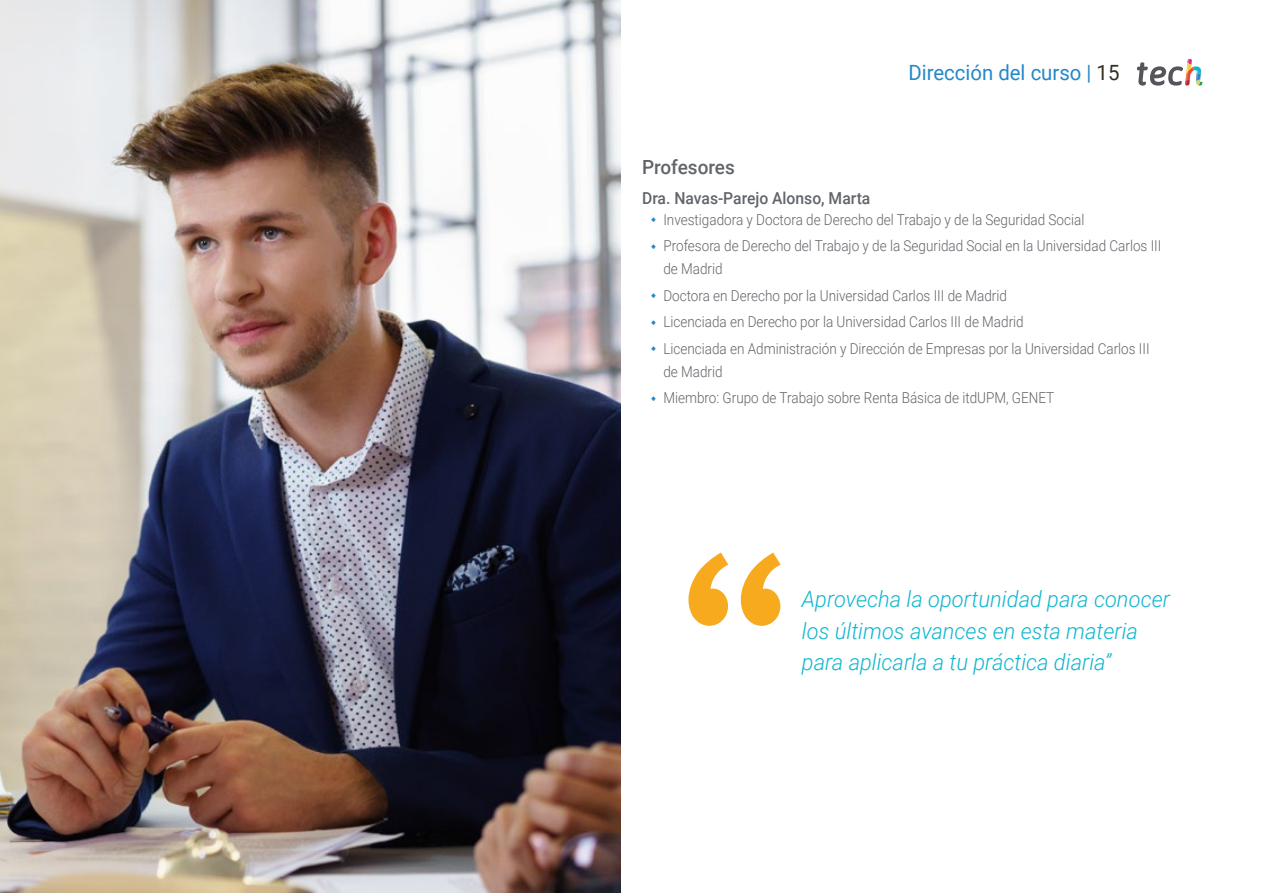
<style>
.page{position:relative;width:1263px;height:893px;background:#fff}
.page>*{position:absolute;margin:0;border:0;box-sizing:border-box;transform-origin:0 0}
.t1{font:italic 300 22.5px/31.5px "Roboto";color:#0fb6cf}
.t2{font:21px "Roboto";color:#2488c9}
.t3{font:500 19.5px "Roboto";color:#61646a}
.t4{font:500 16.5px "Roboto";color:#61646a;scale:.95 1}
.t5{font:300 15px/26.7px "Roboto";color:#61646a;scale:.9 1}
.s1{color:#312e20}
</style>
<div class="page">
<img style="left:0;top:0;width:621px;height:893px">
<svg style="left:688px;top:553px;width:93px;height:73px"></svg>
<svg style="left:1137px;top:59px;width:65px;height:27px"></svg>
<h2 class="t2" style="left:908px;top:57px;width:213px">Dirección del curso | <span class="s1">15</span></h2>
<h3 class="t3" style="left:642px;top:154px;width:94px">Profesores</h3>
<p class="t4" style="left:642px;top:186px;width:242px">Dra. Navas-Parejo Alonso, Marta</p>
<p class="t5" style="left:663px;top:205px;width:555px">Investigadora y Doctora de Derecho del Trabajo y de la Seguridad Social<br>Profesora de Derecho del Trabajo y de la Seguridad Social en la Universidad Carlos III</p>
<p class="t5" style="left:663px;top:255px;width:542px">de Madrid<br>Doctora en Derecho por la Universidad Carlos III de Madrid<br>Licenciada en Derecho por la Universidad Carlos III de Madrid<br>Licenciada en Administración y Dirección de Empresas por la Universidad Carlos III</p>
<p class="t5" style="left:663px;top:357px;width:436px">de Madrid<br>Miembro: Grupo de Trabajo sobre Renta Básica de itdUPM, GENET</p>
<h1 class="t1" style="left:802px;top:582px;width:370px">Aprovecha la oportunidad para conocer los últimos avances en esta materia para aplicarla a tu práctica diaria”</h1>
</div>
